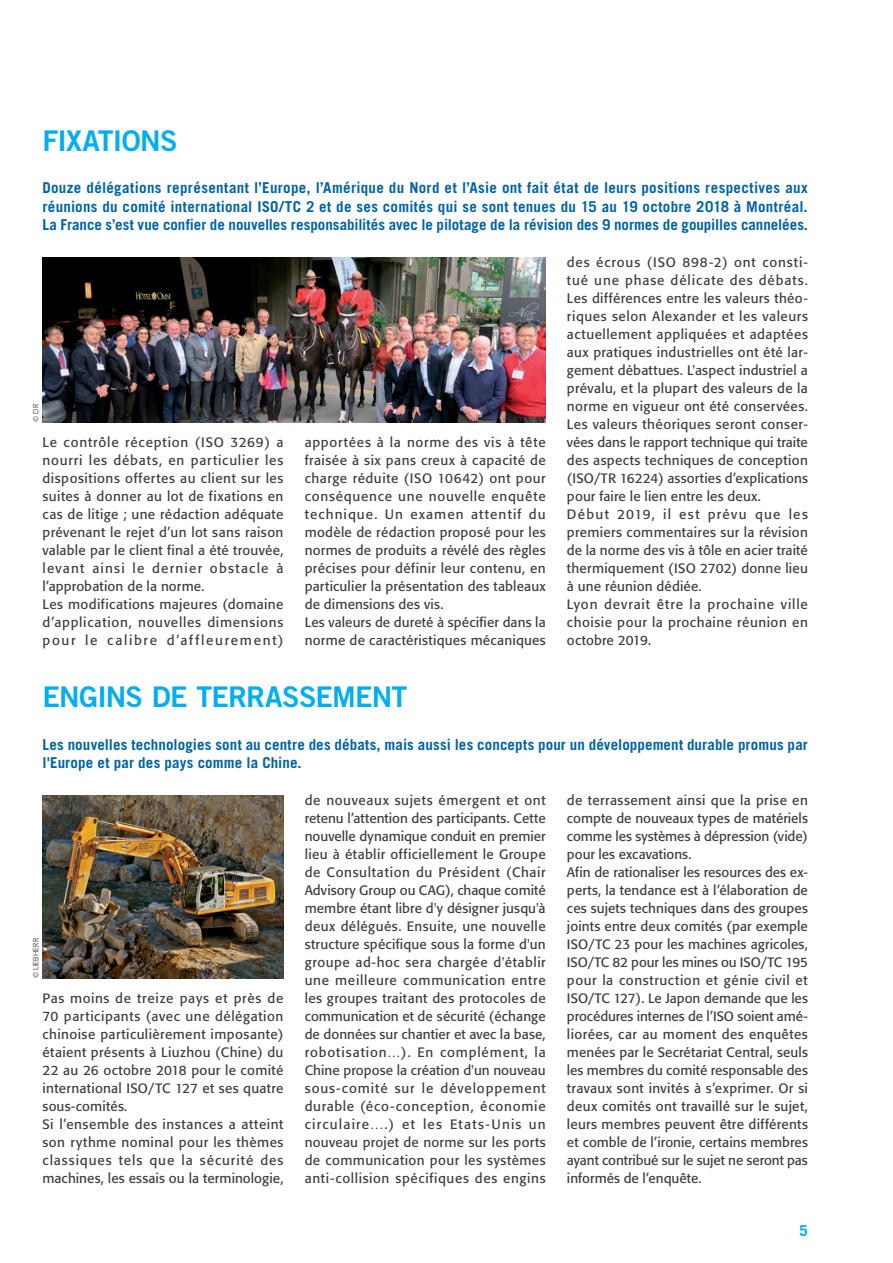
<style>
.page{position:relative;width:893px;height:1263px;background:#fff}
.page>*{position:absolute;margin:0;border:0;box-sizing:border-box;transform-origin:0 0}
.t1{font:28.5px "Trade Gothic Bold Two";letter-spacing:-.03em;color:#00aeef}
.t2{font:700 15px/18.8px "Trade Gothic";letter-spacing:.005em;color:#0163a2;text-align:justify}
.t3{font:700 15px "Trade Gothic";color:#00aeef}
.t4{font:13.5px/18px "Formata";letter-spacing:.015em;color:#3e3e3f;text-align:justify}
.t5{font:300 7.5px "Formata";letter-spacing:.02em;color:#231f20}
</style>
<div class="page">
<img style="left:43px;top:257px;width:503px;height:165px">
<img style="left:43px;top:795px;width:240px;height:184px">
<p class="t1" style="left:43px;top:123px;width:136px">FIXATIONS</p>
<p class="t2" style="left:43px;top:178px;width:767px">Douze délégations représentant l’Europe, l’Amérique du Nord et l’Asie ont fait état de leurs positions respectives aux réunions du comité international ISO/TC 2 et de ses comités qui se sont tenues du 15 au 19 octobre 2018 à Montréal.<br>La France s’est vue confier de nouvelles responsabilités avec le pilotage de la révision des 9 normes de goupilles cannelées.</p>
<p class="t5" style="left:31px;top:422px;width:19px;rotate:-90deg">© DR</p>
<p class="t4" style="left:43px;top:433px;width:242px">Le contrôle réception (ISO 3269) a nourri les débats, en particulier les dispositions offertes au client sur les suites à donner au lot de fixations en cas de litige ; une rédaction adéquate prévenant le rejet d’un lot sans raison valable par le client final a été trouvée, levant ainsi le dernier obstacle à l’approbation de la norme.</p>
<p class="t4" style="left:43px;top:595px;width:242px">Les modifications majeures (domaine d’application, nouvelles dimensions pour le calibre d’affleurement)</p>
<p class="t4" style="left:305px;top:433px;width:242px">apportées à la norme des vis à tête fraisée à six pans creux à capacité de charge réduite (ISO 10642) ont pour conséquence une nouvelle enquête technique. Un examen attentif du modèle de rédaction proposé pour les normes de produits a révélé des règles précises pour définir leur contenu, en particulier la présentation des tableaux de dimensions des vis.</p>
<p class="t4" style="left:305px;top:613px;width:242px">Les valeurs de dureté à spécifier dans la norme de caractéristiques mécaniques</p>
<p class="t4" style="left:567px;top:253px;width:242px">des écrous (ISO 898-2) ont consti&shy;tué une phase délicate des débats.<br>Les différences entre les valeurs théo&shy;riques selon Alexander et les valeurs actuellement appliquées et adaptées aux pratiques industrielles ont été lar&shy;gement débattues. L'aspect industriel a prévalu, et la plupart des valeurs de la norme en vigueur ont été conservées.<br>Les valeurs théoriques seront conser&shy;vées dans le rapport technique qui traite des aspects techniques de conception (ISO/TR 16224) assorties d’explications pour faire le lien entre les deux.</p>
<p class="t4" style="left:567px;top:505px;width:242px">Début 2019, il est prévu que les premiers commentaires sur la révision de la norme des vis à tôle en acier traité thermiquement (ISO 2702) donne lieu à une réunion dédiée.</p>
<p class="t4" style="left:567px;top:595px;width:242px">Lyon devrait être la prochaine ville choisie pour la prochaine réunion en octobre 2019.</p>
<p class="t1" style="left:43px;top:680px;width:366px">ENGINS DE TERRASSEMENT</p>
<p class="t2" style="left:43px;top:735px;width:767px">Les nouvelles technologies sont au centre des débats, mais aussi les concepts pour un développement durable promus par l'Europe et par des pays comme la Chine.</p>
<p class="t5" style="left:31px;top:978px;width:42px;rotate:-90deg">© LIEBHERR</p>
<p class="t4" style="left:43px;top:989px;width:242px">Pas moins de treize pays et près de 70 participants (avec une délégation chinoise particulièrement imposante) étaient présents à Liuzhou (Chine) du 22 au 26 octobre 2018 pour le comité international ISO/TC 127 et ses quatre sous-comités.</p>
<p class="t4" style="left:43px;top:1115px;width:242px">Si l’ensemble des instances a atteint son rythme nominal pour les thèmes classiques tels que la sécurité des machines, les essais ou la terminologie,</p>
<p class="t4" style="left:305px;top:791px;width:243px">de nouveaux sujets émergent et ont retenu l’attention des participants. Cette nouvelle dynamique conduit en premier lieu à établir officiellement le Groupe de Consultation du Président (Chair Advisory Group ou CAG), chaque comité membre étant libre d'y désigner jusqu'à deux délégués. Ensuite, une nouvelle structure spécifique sous la forme d'un groupe ad-hoc sera chargée d'établir une meilleure communication entre les groupes traitant des protocoles de communication et de sécurité (échange de données sur chantier et avec la base, robotisation…). En complément, la Chine propose la création d'un nouveau sous-comité sur le développement durable (éco-conception, économie circulaire….) et les Etats-Unis un nouveau projet de norme sur les ports de communication pour les systèmes anti-collision spécifiques des engins</p>
<p class="t4" style="left:567px;top:791px;width:242px">de terrassement ainsi que la prise en compte de nouveaux types de matériels comme les systèmes à dépression (vide) pour les excavations.</p>
<p class="t4" style="left:567px;top:863px;width:242px">Afin de rationaliser les resources des ex&shy;perts, la tendance est à l’élaboration de ces sujets techniques dans des groupes joints entre deux comités (par exemple ISO/TC 23 pour les machines agricoles, ISO/TC 82 pour les mines ou ISO/TC 195 pour la construction et génie civil et ISO/TC 127). Le Japon demande que les procédures internes de l’ISO soient amé&shy;liorées, car au moment des enquêtes menées par le Secrétariat Central, seuls les membres du comité responsable des travaux sont invités à s’exprimer. Or si deux comités ont travaillé sur le sujet, leurs membres peuvent être différents et comble de l’ironie, certains membres ayant contribué sur le sujet ne seront pas informés de l’enquête.</p>
<p class="t3" style="left:800px;top:1222px;width:10px">5</p>
</div>
